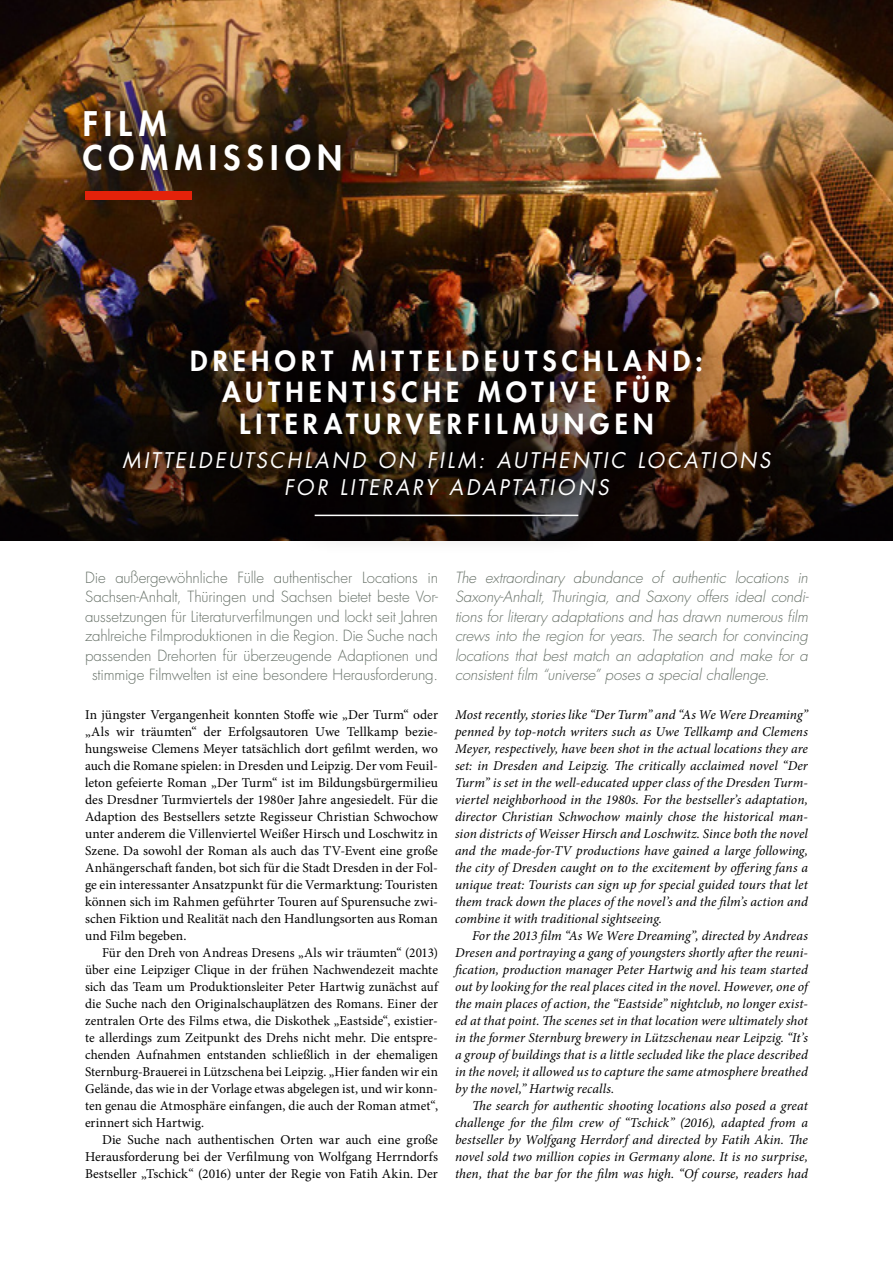
<style>
.page{position:relative;width:893px;height:1263px;background:#fff}
.page>*{position:absolute;margin:0;border:0;box-sizing:border-box;transform-origin:0 0}
.t1{font:800 33px/34px "Futura Std";letter-spacing:.19em;color:#fff}
.t2{font:800 27px/31.5px "Futura Std";letter-spacing:.19em;color:#fff;text-align:center}
.t3{font:italic 21px/27px "Futura Std";letter-spacing:.13em;color:#fff;text-align:center;scale:.96 1}
.t4{font:300 15px/19.5px "Futura Std";letter-spacing:-.005em;color:#677168;text-align:center}
.t5{font:italic 300 15px/19.5px "Futura Std";letter-spacing:-.005em;color:#677168;text-align:justify}
.t6{font:italic 13.5px/17px "Minion Pro";letter-spacing:.005em;color:#000;text-align:justify}
.t7{font:13.5px/17px "Minion Pro";color:#000;text-align:justify}
</style>
<div class="page">
<img style="left:0;top:0;width:893px;height:242px">
<img style="left:0;top:242px;width:893px;height:298px">
<div style="left:85px;top:310px;width:723px;height:246px;background:#000;opacity:.5"></div>
<hr style="left:315px;top:515px;width:263px;height:1px;background:#fff">
<div style="left:46px;top:71px;width:333px;height:138px;background:#000;opacity:.5"></div>
<div style="left:85px;top:191px;width:106px;height:9px;background:#e4220a"></div>
<h1 class="t1" style="left:83px;top:107px;width:261px">FILM<br>COMMISSION</h1>
<h2 class="t2" style="left:190px;top:345px;width:514px">DREHORT MITTELDEUTSCHLAND:<br>AUTHENTISCHE MOTIVE FÜR<br>LITERATURVERFILMUNGEN</h2>
<h3 class="t3" style="left:122px;top:447px;width:677px">MITTELDEUTSCHLAND ON FILM: AUTHENTIC LOCATIONS<br>FOR LITERARY ADAPTATIONS</h3>
<p class="t4" style="left:85px;top:568px;width:354px">Die außergewöhnliche Fülle authentischer Locations in Sachsen-Anhalt, Thüringen und Sachsen bietet beste Vor&shy;aussetzungen für Literaturverfilmungen und lockt seit Jahren zahlreiche Filmproduktionen in die Region. Die Suche nach passenden Drehorten für überzeugende Adaptionen und stimmige Filmwelten ist eine besondere Herausforderung.</p>
<p class="t7" style="left:85px;top:706px;width:354px">In jüngster Vergangenheit konnten Stoffe wie „Der Turm“ oder „Als wir träumten“ der Erfolgsautoren Uwe Tellkamp bezie&shy;hungsweise Clemens Meyer tatsächlich dort gefilmt werden, wo auch die Romane spielen: in Dresden und Leipzig. Der vom Feuil&shy;leton gefeierte Roman „Der Turm“ ist im Bildungsbürgermilieu des Dresdner Turmviertels der 1980er Jahre angesiedelt. Für die Adaption des Bestsellers setzte Regisseur Christian Schwochow unter anderem die Villenviertel Weißer Hirsch und Loschwitz in Szene. Da sowohl der Roman als auch das TV-Event eine große Anhängerschaft fanden, bot sich für die Stadt Dresden in der Fol&shy;ge ein interessanter Ansatzpunkt für die Vermarktung: Touristen können sich im Rahmen geführter Touren auf Spurensuche zwi&shy;schen Fiktion und Realität nach den Handlungsorten aus Roman und Film begeben.</p>
<p class="t7" style="left:85px;top:944px;width:354px;text-indent:17px">Für den Dreh von Andreas Dresens „Als wir träumten“ (2013) über eine Leipziger Clique in der frühen Nachwendezeit machte sich das Team um Produktionsleiter Peter Hartwig zunächst auf die Suche nach den Originalschauplätzen des Romans. Einer der zentralen Orte des Films etwa, die Diskothek „Eastside“, existier&shy;te allerdings zum Zeitpunkt des Drehs nicht mehr. Die entspre&shy;chenden Aufnahmen entstanden schließlich in der ehemaligen Sternburg-Brauerei in Lützschena bei Leipzig. „Hier fanden wir ein Gelände, das wie in der Vorlage etwas abgelegen ist, und wir konn&shy;ten genau die Atmosphäre einfangen, die auch der Roman atmet“, erinnert sich Hartwig.</p>
<p class="t7" style="left:85px;top:1131px;width:354px;text-indent:17px">Die Suche nach authentischen Orten war auch eine große Herausforderung bei der Verfilmung von Wolfgang Herrndorfs Bestseller „Tschick“ (2016) unter der Regie von Fatih Akin. Der</p>
<p class="t5" style="left:455px;top:568px;width:355px">The extraordinary abundance of authentic locations in Saxony-Anhalt, Thuringia, and Saxony offers ideal condi&shy;tions for literary adaptations and has drawn numerous film crews into the region for years. The search for convincing locations that best match an adaptation and make for a consistent film “universe” poses a special challenge.</p>
<p class="t6" style="left:455px;top:706px;width:354px">Most recently, stories like “Der Turm” and “As We Were Dreaming” penned by top-notch writers such as Uwe Tellkamp and Clemens Meyer, respectively, have been shot in the actual locations they are set: in Dresden and Leipzig. The critically acclaimed novel “Der Turm” is set in the well-educated upper class of the Dresden Turm&shy;viertel neighborhood in the 1980s. For the bestseller’s adaptation, director Christian Schwochow mainly chose the historical man&shy;sion districts of Weisser Hirsch and Loschwitz. Since both the novel and the made-for-TV productions have gained a large following, the city of Dresden caught on to the excitement by offering fans a unique treat: Tourists can sign up for special guided tours that let them track down the places of the novel’s and the film’s action and combine it with traditional sightseeing.</p>
<p class="t6" style="left:455px;top:927px;width:354px;text-indent:17px">For the 2013 film “As We Were Dreaming”, directed by Andreas Dresen and portraying a gang of youngsters shortly after the reuni&shy;fication, production manager Peter Hartwig and his team started out by looking for the real places cited in the novel. However, one of the main places of action, the “Eastside” nightclub, no longer exist&shy;ed at that point. The scenes set in that location were ultimately shot in the former Sternburg brewery in Lützschenau near Leipzig. “It’s a group of buildings that is a little secluded like the place described in the novel; it allowed us to capture the same atmosphere breathed by the novel,” Hartwig recalls.</p>
<p class="t6" style="left:455px;top:1097px;width:354px;text-indent:17px">The search for authentic shooting locations also posed a great challenge for the film crew of “Tschick” (2016), adapted from a bestseller by Wolfgang Herrdorf and directed by Fatih Akin. The novel sold two million copies in Germany alone. It is no surprise, then, that the bar for the film was high. “Of course, readers had</p>
</div>
